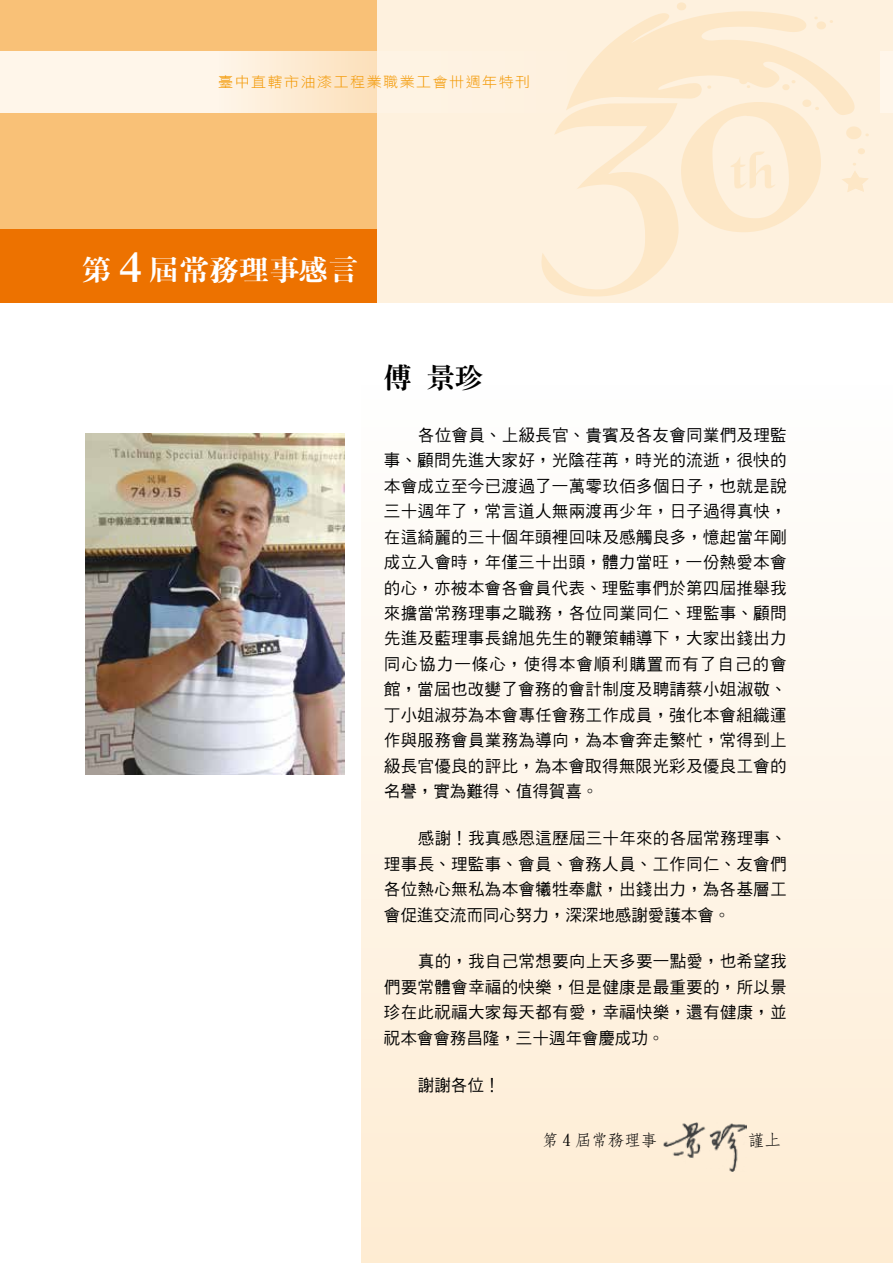
<style>
.page{position:relative;width:893px;height:1263px;background:#fff}
.page>*{position:absolute;margin:0;border:0;box-sizing:border-box;transform-origin:0 0}
.t1{font:28.5px "DF Ming XB WIN BF";color:#fff;scale:1.05 1}
.t2{font:27px "ID Ming Extra";color:#000;scale:1.05 1}
.t3{font:16.5px/25.5px "DF Hei Md HKP BF";letter-spacing:.02em;color:#000;text-align:justify}
.t4{font:16.5px "DF Fang Song Md HK BF";color:#000}
.t5{font:14.25px "DF Li Hei Lt WIN BF";letter-spacing:.1em;color:#f39700;scale:1.05 1}
.s1{font-size:42.75px}
</style>
<div class="page">
<div style="left:361px;top:385px;width:532px;height:878px;background:linear-gradient(to bottom,#fefefe,#feecd2)"></div>
<div style="left:0;top:0;width:893px;height:303px;background:#fef1de"></div>
<div style="left:0;top:0;width:376px;height:303px;background:#f9c177"></div>
<div style="left:0;top:230px;width:376px;height:73px;background:#ed7200"></div>
<svg style="left:0;top:51px;width:377px;height:62px;background:#fef1df"></svg>
<svg style="left:541px;top:2px;width:328px;height:294px"></svg>
<div style="left:880px;top:51px;width:13px;height:62px;background:#fff6ea"></div>
<img style="left:85px;top:434px;width:259px;height:340px">
<img style="left:663px;top:1123px;width:83px;height:48px">
<p class="t5" style="left:218px;top:75px;width:299px">臺中直轄市油漆工程業職業工會卅週年特刊</p>
<h1 class="t1" style="left:82px;top:255px;width:266px">第 <span class="s1">4</span> 屆常務理事感言</h1>
<h2 class="t2" style="left:384px;top:364px;width:97px">傅 景珍</h2>
<p class="t3" style="left:384px;top:422px;width:404px;text-indent:34px">各位會員、上級長官、貴賓及各友會同業們及理監事、顧問先進大家好，光陰荏苒，時光的流逝，很快的本會成立至今已渡過了一萬零玖佰多個日子，也就是說三十週年了，常言道人無兩渡再少年，日子過得真快，在這綺麗的三十個年頭裡回味及感觸良多，憶起當年剛成立入會時，年僅三十出頭，體力當旺，一份熱愛本會的心，亦被本會各會員代表、理監事們於第四屆推舉我來擔當常務理事之職務，各位同業同仁、理監事、顧問先進及藍理事長錦旭先生的鞭策輔導下，大家出錢出力同心協力一條心，使得本會順利購置而有了自己的會館，當屆也改變了會務的會計制度及聘請蔡小姐淑敬、丁小姐淑芬為本會專任會務工作成員，強化本會組織運作與服務會員業務為導向，為本會奔走繁忙，常得到上級長官優良的評比，為本會取得無限光彩及優良工會的名譽，實為難得、值得賀喜。</p>
<p class="t3" style="left:384px;top:826px;width:404px;text-indent:34px">感謝！我真感恩這歷屆三十年來的各屆常務理事、理事長、理監事、會員、會務人員、工作同仁、友會們各位熱心無私為本會犧牲奉獻，出錢出力，為各基層工會促進交流而同心努力，深深地感謝愛護本會。</p>
<p class="t3" style="left:384px;top:949px;width:404px;text-indent:34px">真的，我自己常想要向上天多要一點愛，也希望我們要常體會幸福的快樂，但是健康是最重要的，所以景珍在此祝福大家每天都有愛，幸福快樂，還有健康，並祝本會會務昌隆，三十週年會慶成功。</p>
<p class="t3" style="left:418px;top:1072px;width:84px">謝謝各位！</p>
<p class="t4" style="left:542px;top:1132px;width:117px">第 4 屆常務理事</p>
<p class="t4" style="left:748px;top:1132px;width:34px">謹上</p>
</div>
